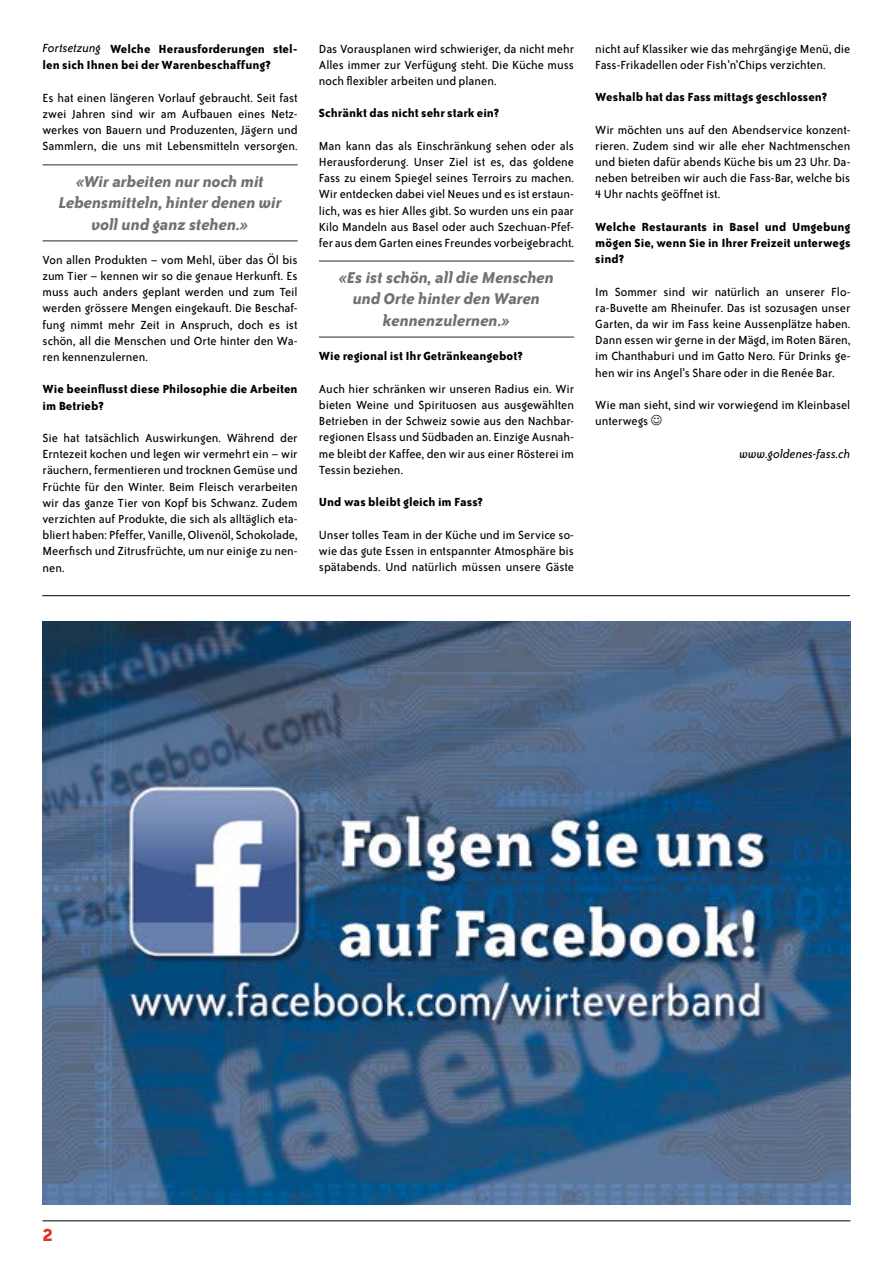
<style>
.page{position:relative;width:893px;height:1263px;background:#fff}
.page>*{position:absolute;margin:0;border:0;box-sizing:border-box;transform-origin:0 0}
.t1{font:700 21px "Bailey Sans ITC";color:#e4312b}
.t2{font:italic 700 18px/21.6px "Bailey Sans ITC";letter-spacing:-.01em;color:#707172;text-align:center}
.t3{font:13.5px/16.2px "Bailey Sans ITC";letter-spacing:-.005em;color:#000;text-align:justify}
.t4{font:700 13.5px/16.2px "Bailey Sans ITC";letter-spacing:.005em;color:#000}
.t5{font:italic 13.5px "Bailey Sans ITC";color:#000}
</style>
<div class="page">
<hr style="left:43px;top:1220px;width:807px;height:1px;background:#000">
<hr style="left:42px;top:595px;width:808px;height:1px;background:#000">
<img style="left:42px;top:622px;width:808px;height:582px">
<hr style="left:319px;top:260px;width:255px;height:2px;background:#707172">
<hr style="left:319px;top:336px;width:255px;height:2px;background:#707172">
<hr style="left:43px;top:164px;width:255px;height:2px;background:#707172">
<hr style="left:43px;top:240px;width:255px;height:2px;background:#707172">
<p class="t5" style="left:43px;top:41px;width:60px">Fortsetzung</p>
<p class="t4" style="left:43px;top:41px;width:257px;text-indent:67px">Welche Herausforderungen stel&shy;len sich Ihnen bei der Warenbeschaffung?</p>
<p class="t3" style="left:43px;top:90px;width:257px">Es hat einen längeren Vorlauf gebraucht. Seit fast zwei Jahren sind wir am Aufbauen eines Netz&shy;werkes von Bauern und Produzenten, Jägern und Sammlern, die uns mit Lebensmitteln versorgen.</p>
<h2 class="t2" style="left:58px;top:170px;width:225px">«Wir arbeiten nur noch mit<br>Lebensmitteln, hinter denen wir voll und ganz stehen.»</h2>
<p class="t3" style="left:43px;top:252px;width:257px">Von allen Produkten – vom Mehl, über das Öl bis zum Tier – kennen wir so die genaue Herkunft. Es muss auch anders geplant werden und zum Teil werden grössere Mengen eingekauft. Die Beschaf&shy;fung nimmt mehr Zeit in Anspruch, doch es ist schön, all die Menschen und Orte hinter den Wa&shy;ren kennenzulernen.</p>
<p class="t4" style="left:43px;top:381px;width:257px">Wie beeinflusst diese Philosophie die Arbeiten im Betrieb?</p>
<p class="t3" style="left:43px;top:430px;width:257px">Sie hat tatsächlich Auswirkungen. Während der Erntezeit kochen und legen wir vermehrt ein – wir räuchern, fermentieren und trocknen Gemüse und Früchte für den Winter. Beim Fleisch verarbeiten wir das ganze Tier von Kopf bis Schwanz. Zudem verzichten auf Produkte, die sich als alltäglich eta&shy;bliert haben: Pfeffer, Vanille, Olivenöl, Schokolade, Meerfisch und Zitrusfrüchte, um nur einige zu nen&shy;nen.</p>
<p class="t3" style="left:319px;top:41px;width:257px">Das Vorausplanen wird schwieriger, da nicht mehr Alles immer zur Verfügung steht. Die Küche muss noch flexibler arbeiten und planen.</p>
<p class="t4" style="left:319px;top:105px;width:182px">Schränkt das nicht sehr stark ein?</p>
<p class="t3" style="left:319px;top:138px;width:257px">Man kann das als Einschränkung sehen oder als Herausforderung. Unser Ziel ist es, das goldene Fass zu einem Spiegel seines Terroirs zu machen.<br>Wir entdecken dabei viel Neues und es ist erstaun&shy;lich, was es hier Alles gibt. So wurden uns ein paar Kilo Mandeln aus Basel oder auch Szechuan-Pfef&shy;fer aus dem Garten eines Freundes vorbeigebracht.</p>
<h2 class="t2" style="left:339px;top:266px;width:217px">«Es ist schön, all die Menschen und Orte hinter den Waren kennenzulernen.»</h2>
<p class="t4" style="left:319px;top:348px;width:205px">Wie regional ist Ihr Getränkeangebot?</p>
<p class="t3" style="left:319px;top:381px;width:257px">Auch hier schränken wir unseren Radius ein. Wir bieten Weine und Spirituosen aus ausgewählten Betrieben in der Schweiz sowie aus den Nachbar&shy;regionen Elsass und Südbaden an. Einzige Ausnah&shy;me bleibt der Kaffee, den wir aus einer Rösterei im Tessin beziehen.</p>
<p class="t4" style="left:319px;top:494px;width:166px">Und was bleibt gleich im Fass?</p>
<p class="t3" style="left:319px;top:527px;width:257px">Unser tolles Team in der Küche und im Service so&shy;wie das gute Essen in entspannter Atmosphäre bis spätabends. Und natürlich müssen unsere Gäste</p>
<p class="t3" style="left:595px;top:41px;width:257px">nicht auf Klassiker wie das mehrgängige Menü, die<br>Fass-Frikadellen oder Fish’n’Chips verzichten.</p>
<p class="t4" style="left:595px;top:89px;width:233px">Weshalb hat das Fass mittags geschlossen?</p>
<p class="t3" style="left:595px;top:122px;width:257px">Wir möchten uns auf den Abendservice konzent&shy;rieren. Zudem sind wir alle eher Nachtmenschen und bieten dafür abends Küche bis um 23 Uhr. Da&shy;neben betreiben wir auch die Fass-Bar, welche bis 4 Uhr nachts geöffnet ist.</p>
<p class="t4" style="left:595px;top:218px;width:257px;text-align:justify">Welche Restaurants in Basel und Umgebung mögen Sie, wenn Sie in Ihrer Freizeit unterwegs sind?</p>
<p class="t3" style="left:595px;top:284px;width:257px">Im Sommer sind wir natürlich an unserer Flo&shy;ra-Buvette am Rheinufer. Das ist sozusagen unser Garten, da wir im Fass keine Aussenplätze haben.<br>Dann essen wir gerne in der Mägd, im Roten Bären, im Chanthaburi und im Gatto Nero. Für Drinks ge&shy;hen wir ins Angel’s Share oder in die Renée Bar.</p>
<p class="t3" style="left:595px;top:397px;width:257px">Wie man sieht, sind wir vorwiegend im Kleinbasel unterwegs</p>
<p class="t5" style="left:739px;top:446px;width:112px">www.goldenes-fass.ch</p>
<h1 class="t1" style="left:43px;top:1223px;width:12px">2</h1>
</div>
